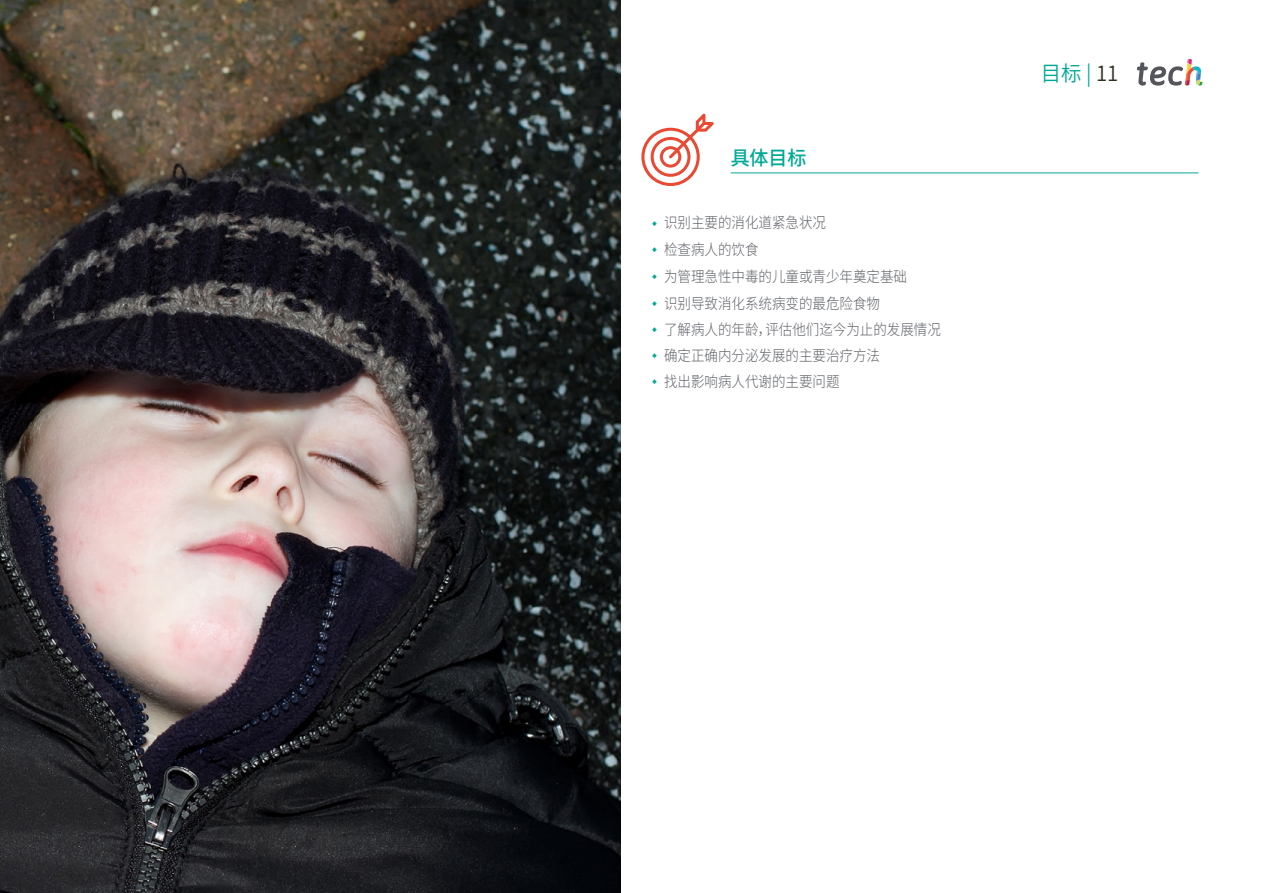
<style>
.page{position:relative;width:1263px;height:893px;background:#fff}
.page>*{position:absolute;margin:0;border:0;box-sizing:border-box;transform-origin:0 0}
.t1{font:21px "Source Han Sans CN";color:#00a996}
.t2{font:500 19.5px "Source Han Sans CN";color:#00a996}
.t3{font:300 15px/26.4px "Source Han Sans CN";color:#61646a;scale:.9 1}
.s1{color:#312e20}
</style>
<div class="page">
<hr style="left:731px;top:173px;width:467px;height:1px;background:#00a996">
<svg style="left:641px;top:114px;width:73px;height:72px"></svg>
<img style="left:0;top:0;width:621px;height:893px">
<svg style="left:1137px;top:59px;width:65px;height:27px"></svg>
<h2 class="t2" style="left:731px;top:147px;width:77px">具体目标</h2>
<p class="t3" style="left:664px;top:210px;width:309px">识别主要的消化道紧急状况<br>检查病人的饮食<br>为管理急性中毒的儿童或青少年奠定基础<br>识别导致消化系统病变的最危险食物<br>了解病人的年龄，评估他们迄今为止的发展情况确定正确内分泌发展的主要治疗方法<br>找出影响病人代谢的主要问题</p>
<h1 class="t1" style="left:1041px;top:61px;width:79px">目标 | <span class="s1">11</span></h1>
</div>
